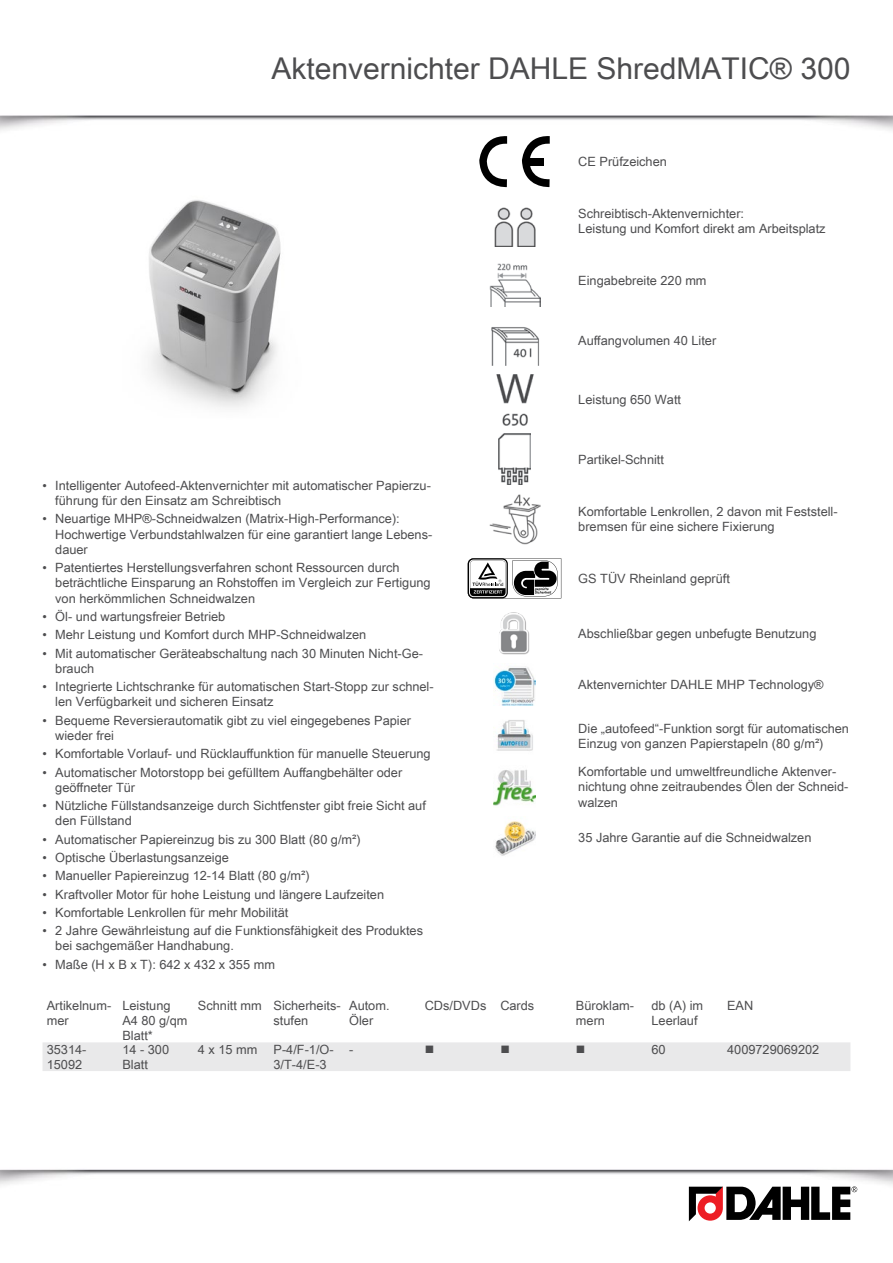
<style>
.page{position:relative;width:893px;height:1263px;background:#fff}
.page>*{position:absolute;margin:0;border:0;box-sizing:border-box;transform-origin:0 0}
.overline_dah{font:30px "Arial Unicode MS";color:#4d4d4f}
.fliesstext_dah{font:12.75px/15.3px "Arial Unicode MS";color:#4d4d4f}
.tabelle_ueberschrift{font:12.75px/15.3px "Arial Unicode MS";color:#4d4d4f}
.tabelle_dah{font:12.75px/15.3px "Arial Unicode MS";color:#4d4d4f}
.tabelle_dah-2{font:12.75px "Wingdings";color:#4d4d4f}
</style>
<div class="page">
<img style="left:0;top:115px;width:893px;height:29px">
<img style="left:0;top:1169px;width:893px;height:47px">
<svg style="left:689px;top:1186px;width:168px;height:35px"></svg>
<img style="left:149px;top:200px;width:132px;height:208px">
<svg style="left:479px;top:136px;width:28px;height:51px"></svg>
<svg style="left:522px;top:136px;width:28px;height:51px"></svg>
<img style="left:494px;top:207px;width:42px;height:40px">
<img style="left:489px;top:263px;width:51px;height:43px">
<img style="left:491px;top:327px;width:48px;height:39px">
<img style="left:496px;top:374px;width:38px;height:51px">
<img style="left:499px;top:434px;width:31px;height:51px">
<img style="left:489px;top:494px;width:51px;height:50px">
<svg style="left:468px;top:558px;width:93px;height:40px"></svg>
<img style="left:499px;top:612px;width:31px;height:43px">
<img style="left:493px;top:666px;width:43px;height:40px">
<img style="left:493px;top:720px;width:40px;height:31px">
<img style="left:493px;top:769px;width:43px;height:37px">
<img style="left:495px;top:821px;width:41px;height:35px">
<div style="left:43px;top:1042px;width:807px;height:29px;background:#e9e9ea"></div>
<p class="overline_dah" style="left:271px;top:47px;width:580px">Aktenvernichter DAHLE ShredMATIC® 300</p>
<p class="fliesstext_dah" style="left:578px;top:154px;width:90px">CE Prüfzeichen</p>
<p class="fliesstext_dah" style="left:578px;top:206px;width:167px">Schreibtisch-Aktenvernichter:</p>
<p class="fliesstext_dah" style="left:578px;top:221px;width:249px">Leistung und Komfort direkt am Arbeitsplatz</p>
<p class="fliesstext_dah" style="left:578px;top:273px;width:130px">Eingabebreite 220 mm</p>
<p class="fliesstext_dah" style="left:578px;top:332px;width:139px">Auffangvolumen 40 Liter</p>
<p class="fliesstext_dah" style="left:578px;top:392px;width:104px">Leistung 650 Watt</p>
<p class="fliesstext_dah" style="left:55px;top:477px;width:377px;text-indent:-13px">• Intelligenter Autofeed-Aktenvernichter mit automatischer Papierzu&shy;führung für den Einsatz am Schreibtisch</p>
<p class="fliesstext_dah" style="left:55px;top:511px;width:379px;text-indent:-13px">• Neuartige MHP®-Schneidwalzen (Matrix-High-Performance):<br>Hochwertige Verbundstahlwalzen für eine garantiert lange Lebens&shy;dauer</p>
<p class="fliesstext_dah" style="left:55px;top:560px;width:377px;text-indent:-13px">• Patentiertes Herstellungsverfahren schont Ressourcen durch beträchtliche Einsparung an Rohstoffen im Vergleich zur Fertigung von herkömmlichen Schneidwalzen</p>
<p class="fliesstext_dah" style="left:43px;top:609px;width:184px">• Öl- und wartungsfreier Betrieb</p>
<p class="fliesstext_dah" style="left:43px;top:627px;width:325px">• Mehr Leistung und Komfort durch MHP-Schneidwalzen</p>
<p class="fliesstext_dah" style="left:55px;top:645px;width:369px;text-indent:-13px">• Mit automatischer Geräteabschaltung nach 30 Minuten Nicht-Ge&shy;brauch</p>
<p class="fliesstext_dah" style="left:55px;top:679px;width:380px;text-indent:-13px">• Integrierte Lichtschranke für automatischen Start-Stopp zur schnel&shy;len Verfügbarkeit und sicheren Einsatz</p>
<p class="fliesstext_dah" style="left:55px;top:712px;width:357px;text-indent:-13px">• Bequeme Reversierautomatik gibt zu viel eingegebenes Papier wieder frei</p>
<p class="fliesstext_dah" style="left:43px;top:746px;width:390px">• Komfortable Vorlauf- und Rücklauffunktion für manuelle Steuerung</p>
<p class="fliesstext_dah" style="left:55px;top:764px;width:349px;text-indent:-13px">• Automatischer Motorstopp bei gefülltem Auffangbehälter oder geöffneter Tür</p>
<p class="fliesstext_dah" style="left:55px;top:798px;width:372px;text-indent:-13px">• Nützliche Füllstandsanzeige durch Sichtfenster gibt freie Sicht auf den Füllstand</p>
<p class="fliesstext_dah" style="left:43px;top:831px;width:320px">• Automatischer Papiereinzug bis zu 300 Blatt (80 g/m²)</p>
<p class="fliesstext_dah" style="left:43px;top:849px;width:188px">• Optische Überlastungsanzeige</p>
<p class="fliesstext_dah" style="left:43px;top:868px;width:269px">• Manueller Papiereinzug 12-14 Blatt (80 g/m²)</p>
<p class="fliesstext_dah" style="left:43px;top:886px;width:343px">• Kraftvoller Motor für hohe Leistung und längere Laufzeiten</p>
<p class="fliesstext_dah" style="left:43px;top:904px;width:247px">• Komfortable Lenkrollen für mehr Mobilität</p>
<p class="fliesstext_dah" style="left:55px;top:923px;width:369px;text-indent:-13px">• 2 Jahre Gewährleistung auf die Funktionsfähigkeit des Produktes bei sachgemäßer Handhabung.</p>
<p class="fliesstext_dah" style="left:43px;top:956px;width:234px">• Maße (H x B x T): 642 x 432 x 355 mm</p>
<p class="fliesstext_dah" style="left:578px;top:451px;width:87px">Partikel-Schnitt</p>
<p class="fliesstext_dah" style="left:578px;top:503px;width:261px">Komfortable Lenkrollen, 2 davon mit Feststell&shy;bremsen für eine sichere Fixierung</p>
<p class="fliesstext_dah" style="left:578px;top:570px;width:153px">GS TÜV Rheinland geprüft</p>
<p class="fliesstext_dah" style="left:578px;top:626px;width:240px">Abschließbar gegen unbefugte Benutzung</p>
<p class="fliesstext_dah" style="left:578px;top:677px;width:247px">Aktenvernichter DAHLE MHP Technology®</p>
<p class="fliesstext_dah" style="left:578px;top:720px;width:272px">Die „autofeed“-Funktion sorgt für automatischen<br>Einzug von ganzen Papierstapeln (80 g/m²)</p>
<p class="fliesstext_dah" style="left:578px;top:763px;width:272px">Komfortable und umweltfreundliche Aktenver&shy;nichtung ohne zeitraubendes Ölen der Schneid&shy;walzen</p>
<p class="fliesstext_dah" style="left:578px;top:830px;width:235px">35 Jahre Garantie auf die Schneidwalzen</p>
<p class="tabelle_ueberschrift" style="left:47px;top:997px;width:66px">Artikelnum&shy;mer</p>
<p class="tabelle_ueberschrift" style="left:122px;top:997px;width:67px">Leistung<br>A4 80 g/qm<br>Blatt*</p>
<p class="tabelle_ueberschrift" style="left:198px;top:997px;width:65px">Schnitt mm</p>
<p class="tabelle_ueberschrift" style="left:274px;top:997px;width:69px">Sicherheits&shy;stufen</p>
<p class="tabelle_ueberschrift" style="left:349px;top:997px;width:42px">Autom.<br>Öler</p>
<p class="tabelle_ueberschrift" style="left:425px;top:997px;width:63px">CDs/DVDs</p>
<p class="tabelle_ueberschrift" style="left:500px;top:997px;width:36px">Cards</p>
<p class="tabelle_ueberschrift" style="left:576px;top:997px;width:60px">Büroklam&shy;mern</p>
<p class="tabelle_ueberschrift" style="left:651px;top:997px;width:53px">db (A) im<br>Leerlauf</p>
<p class="tabelle_ueberschrift" style="left:727px;top:997px;width:28px">EAN</p>
<p class="tabelle_ueberschrift" style="left:47px;top:1041px;width:41px">35314-<br>15092</p>
<p class="tabelle_dah" style="left:122px;top:1041px;width:48px">14 - 300<br>Blatt</p>
<p class="tabelle_dah" style="left:198px;top:1041px;width:61px">4 x 15 mm</p>
<p class="tabelle_dah" style="left:274px;top:1041px;width:62px">P-4/F-1/O-<br>3/T-4/E-3</p>
<p class="tabelle_dah" style="left:349px;top:1041px;width:6px">-</p>
<p class="tabelle_dah-2" style="left:425px;top:1043px;width:11px">■</p>
<p class="tabelle_dah-2" style="left:500px;top:1043px;width:11px">■</p>
<p class="tabelle_dah-2" style="left:576px;top:1043px;width:11px">■</p>
<p class="tabelle_dah" style="left:651px;top:1041px;width:16px">60</p>
<p class="tabelle_dah" style="left:727px;top:1041px;width:94px">4009729069202</p>
</div>
